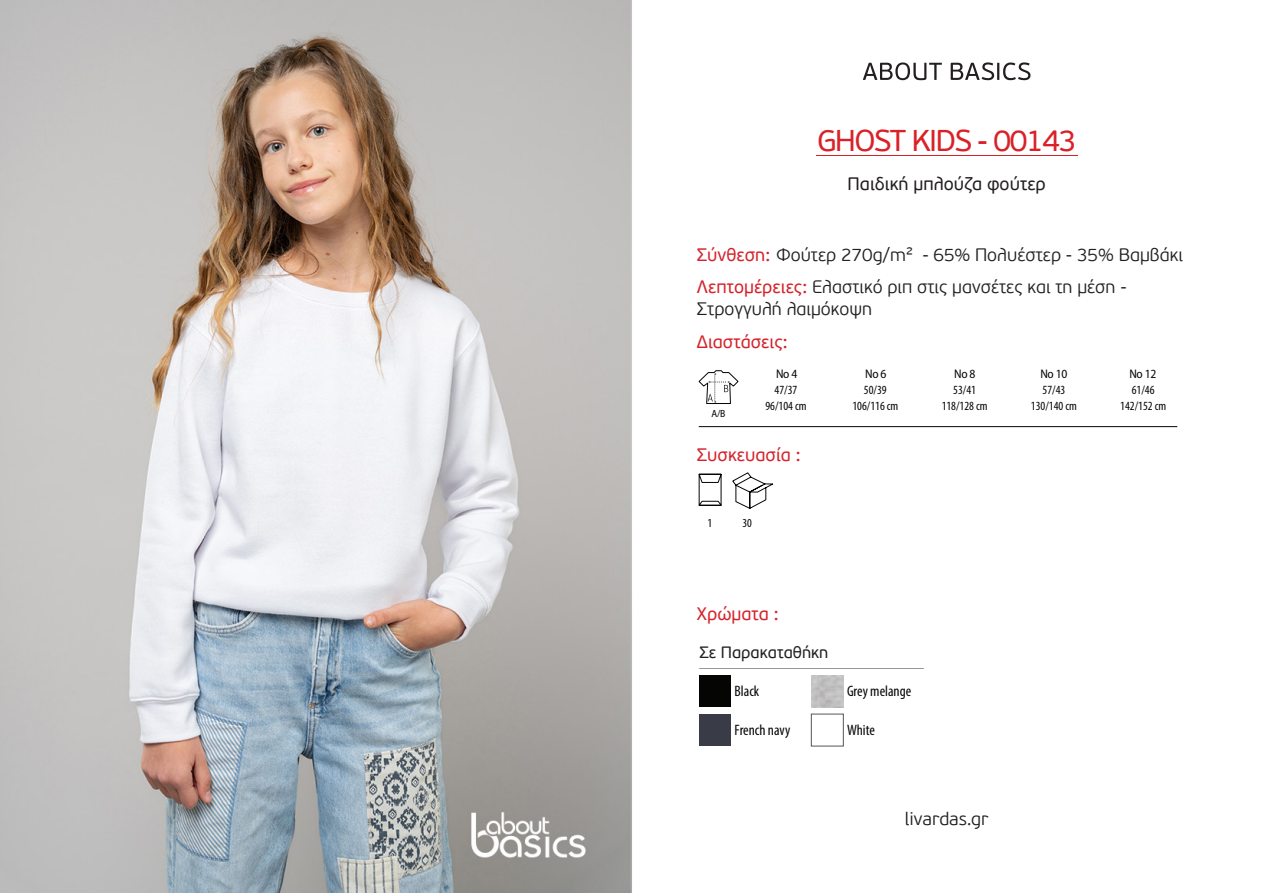
<style>
.page{position:relative;width:1263px;height:893px;background:#fff}
.page>*{position:absolute;margin:0;border:0;box-sizing:border-box;transform-origin:0 0}
.t1{font:30px "PF Beau Sans Pro";letter-spacing:-.045em;color:#da2128}
.t2{font:300 18px/31.5px "PF Beau Sans Pro";color:#231f20}
.t3{font:18px "PF Beau Sans Pro";color:#d5232b}
.t4{font:18px "PF Beau Sans Pro";color:#231f20}
.t5{font:16.35px "PF Beau Sans Pro";color:#231f20}
.t6{font:condensed 15.15px "Myriad Pro";color:#050504}
.t7{font:condensed 12.45px "Myriad Pro";color:#050504}
.t8{font:semi-condensed 12.45px "Myriad Pro";letter-spacing:-.025em;color:#050504}
.t9{font:condensed 12.3px "Myriad Pro";color:#050504}
.t10{font:semi-condensed 10.5px "Myriad Pro";color:#050504}
.s1{font-weight:400;color:#d5232b}
</style>
<div class="page">
<svg style="left:863px;top:62px;width:167px;height:18px"></svg>
<hr style="left:816px;top:155px;width:261px;height:1px;background:#da2128">
<svg style="left:698px;top:473px;width:24px;height:33px"></svg>
<svg style="left:732px;top:472px;width:41px;height:37px"></svg>
<svg style="left:698px;top:370px;width:41px;height:34px"></svg>
<hr style="left:699px;top:426px;width:478px;height:1px;background:#050504">
<div style="left:699px;top:674px;width:31px;height:32px;background:#050504"></div>
<svg style="left:730px;top:723px;width:1px;height:14px"></svg>
<div style="left:699px;top:714px;width:31px;height:32px;background:#393c46"></div>
<div style="left:699px;top:676px;width:31px;height:31px;background:#050504"></div>
<hr style="left:699px;top:668px;width:225px;height:1px;background:#050504">
<img style="left:0;top:0;width:632px;height:893px">
<h1 class="t1" style="left:817px;top:124px;width:261px">GHOST KIDS - 00143</h1>
<p class="t4" style="left:847px;top:173px;width:200px">Παιδική µπλούζα φούτερ</p>
<p class="t2" style="left:697px;top:240px;width:487px"><span class="s1">Σύνθεση:</span> Φούτερ 270g/m² - 65% Πολυέστερ - 35% Βαµβάκι<br><span class="s1">Λεπτοµέρειες:</span> Ελαστικό ριπ στις µανσέτες και τη µέση -</p>
<p class="t2" style="left:697px;top:293px;width:177px">Στρογγυλή λαιµόκοψη</p>
<p class="t3" style="left:697px;top:332px;width:92px">∆ιαστάσεις:</p>
<p class="t10" style="left:711px;top:407px;width:15px">A/B</p>
<p class="t8" style="left:776px;top:366px;width:23px">No4</p>
<p class="t8" style="left:865px;top:366px;width:23px">No6</p>
<p class="t8" style="left:954px;top:366px;width:23px">No8</p>
<p class="t8" style="left:1040px;top:366px;width:28px">No 10</p>
<p class="t8" style="left:1129px;top:366px;width:28px">No 12</p>
<p class="t7" style="left:765px;top:398px;width:43px">96/104 cm</p>
<p class="t7" style="left:852px;top:398px;width:47px">106/116 cm</p>
<p class="t7" style="left:942px;top:398px;width:47px">118/128 cm</p>
<p class="t7" style="left:1031px;top:398px;width:47px">130/140 cm</p>
<p class="t7" style="left:1120px;top:398px;width:47px">142/152 cm</p>
<p class="t7" style="left:775px;top:382px;width:24px">47/37</p>
<p class="t7" style="left:864px;top:382px;width:24px">50/39</p>
<p class="t7" style="left:953px;top:382px;width:24px">53/41</p>
<p class="t7" style="left:1042px;top:382px;width:24px">57/43</p>
<p class="t7" style="left:1132px;top:382px;width:24px">61/46</p>
<p class="t3" style="left:697px;top:444px;width:105px">Συσκευασία :</p>
<p class="t9" style="left:708px;top:516px;width:6px">1</p>
<p class="t9" style="left:742px;top:516px;width:11px">30</p>
<p class="t3" style="left:697px;top:603px;width:83px">Χρώµατα :</p>
<p class="t5" style="left:699px;top:643px;width:130px">Σε Παρακαταθήκη</p>
<p class="t6" style="left:735px;top:681px;width:26px">Black</p>
<p class="t6" style="left:735px;top:720px;width:57px">French navy</p>
<p class="t6" style="left:847px;top:681px;width:66px">Grey melange</p>
<p class="t6" style="left:847px;top:720px;width:29px">White</p>
<p class="t2" style="left:905px;top:804px;width:85px">livardas.gr</p>
</div>
